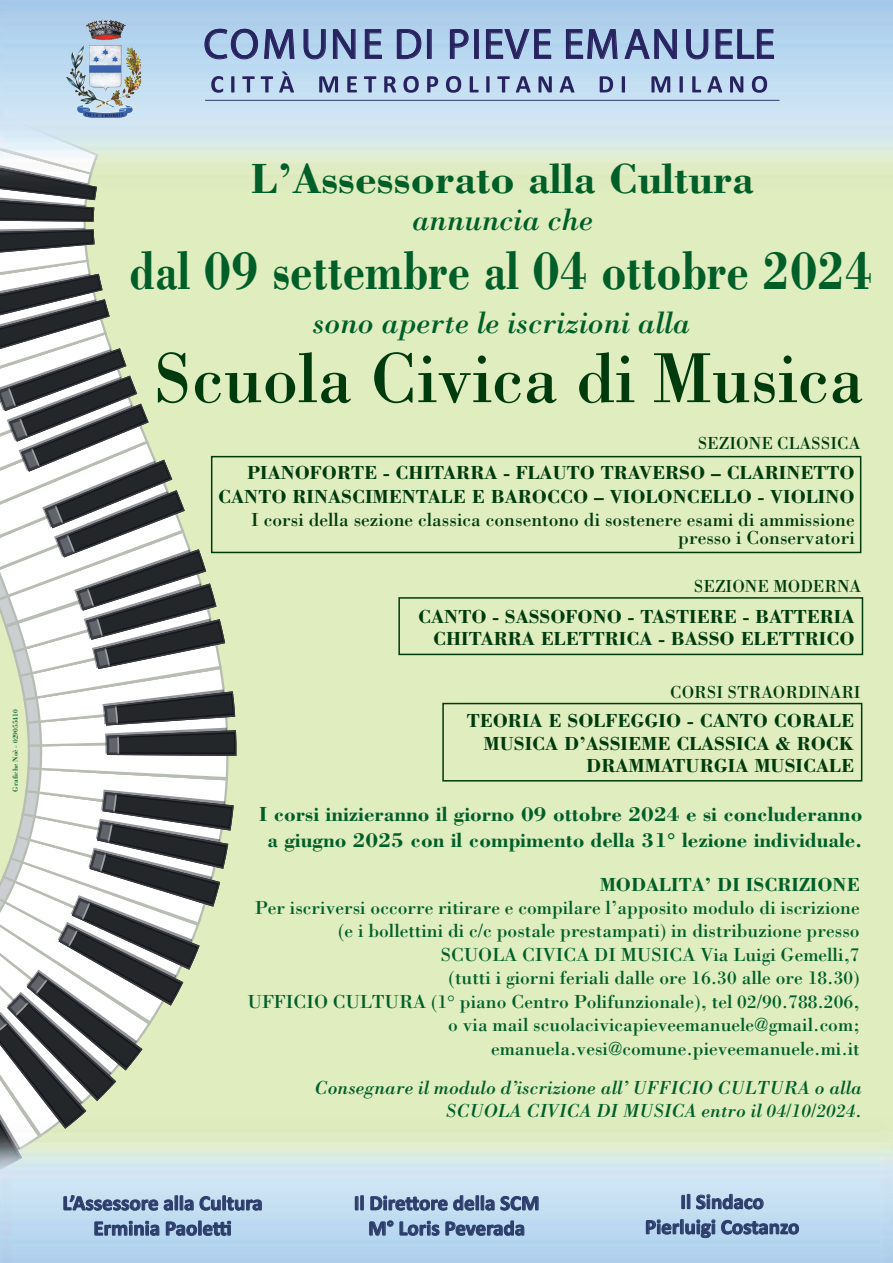
<style>
.page{position:relative;width:893px;height:1263px;background:#fff}
.page>*{position:absolute;margin:0;border:0;box-sizing:border-box;transform-origin:0 0}
.t1{font:73.05px "Bodoni";color:#003b0d;scale:.96 1}
.t2{font:700 55.8px "Bodoni";color:#005f29;scale:.81 1}
.t3{font:700 43.5px "Bodoni";color:#005f29}
.t4{font:italic 31.5px "Bodoni";color:#005f29}
.t5{font:700 21px/25.2px "Bodoni";color:#005f29;text-align:center}
.t6{font:700 21px/25.2px "Calibri";color:#2c3d6b;text-align:center}
.t7{font:19.5px/23.4px "Bodoni";color:#005f29;text-align:right}
.t8{font:700 19.5px/22.5px "Bodoni";color:#003b0d;text-align:right}
.t9{font:italic 19.5px/23.4px "Bodoni";color:#005f29;text-align:right}
.t10{font:19.5px/17.7px "Bodoni";color:#003b0d;text-align:right}
.t11{font:700 19.5px "Bodoni";color:#005f29}
.t12{font:18px "Bodoni";color:#003b0d;scale:.96 1}
.t13{font:7.5px "Bodoni";color:#005f29}
</style>
<div class="page">
<div style="left:0;top:124px;width:893px;height:1050px;background:#dfedbf"></div>
<img style="left:0;top:1143px;width:893px;height:120px">
<svg style="left:355px;top:1195px;width:9px;height:15px"></svg>
<svg style="left:371px;top:1195px;width:123px;height:15px;background:#94aac6"></svg>
<svg style="left:501px;top:1196px;width:37px;height:14px"></svg>
<svg style="left:369px;top:1221px;width:24px;height:14px"></svg>
<svg style="left:400px;top:1221px;width:39px;height:14px"></svg>
<svg style="left:446px;top:1220px;width:78px;height:15px"></svg>
<img style="left:0;top:0;width:893px;height:163px">
<div style="left:427px;top:29px;width:5px;height:30px;border:1px solid #272360"></div>
<div style="left:474px;top:29px;width:5px;height:30px;border:1px solid #272360"></div>
<svg style="left:0;top:76px;width:255px;height:1099px"></svg>
<svg style="left:261px;top:76px;width:12px;height:17px"></svg>
<svg style="left:279px;top:71px;width:488px;height:22px;background:#9fb4d1"></svg>
<hr style="left:205px;top:100px;width:574px;height:1px;background:#2c3d6b">
<svg style="left:64px;top:1195px;width:94px;height:15px"></svg>
<svg style="left:164px;top:1195px;width:29px;height:15px"></svg>
<svg style="left:200px;top:1195px;width:62px;height:15px"></svg>
<svg style="left:95px;top:1221px;width:64px;height:14px"></svg>
<svg style="left:166px;top:1221px;width:65px;height:14px"></svg>
<svg style="left:682px;top:1194px;width:8px;height:15px"></svg>
<svg style="left:696px;top:1194px;width:67px;height:15px"></svg>
<svg style="left:646px;top:1219px;width:69px;height:19px"></svg>
<svg style="left:721px;top:1220px;width:78px;height:14px"></svg>
<img style="left:85px;top:20px;width:26px;height:17px">
<div style="left:211px;top:456px;width:650px;height:97px;border:2px solid #003b0d"></div>
<div style="left:398px;top:597px;width:465px;height:58px;border:2px solid #003b0d"></div>
<div style="left:442px;top:703px;width:420px;height:78px;border:2px solid #003b0d"></div>
<svg style="left:204px;top:28px;width:91px;height:32px;background:#9bb5d4"></svg>
<svg style="left:303px;top:29px;width:23px;height:31px"></svg>
<svg style="left:332px;top:28px;width:24px;height:32px"></svg>
<svg style="left:364px;top:29px;width:18px;height:30px"></svg>
<svg style="left:396px;top:28px;width:35px;height:32px"></svg>
<svg style="left:449px;top:28px;width:20px;height:31px"></svg>
<svg style="left:475px;top:30px;width:3px;height:28px"></svg>
<svg style="left:485px;top:28px;width:67px;height:32px;background:#99b2d2"></svg>
<svg style="left:565px;top:29px;width:53px;height:31px;background:#93abcd"></svg>
<svg style="left:624px;top:28px;width:53px;height:32px;background:#98b2d2"></svg>
<svg style="left:686px;top:29px;width:23px;height:31px"></svg>
<svg style="left:715px;top:29px;width:59px;height:30px;background:#95aecf"></svg>
<p class="t13" style="left:11px;top:792px;width:84px;rotate:-90deg">Grafiche Noè - 029055410</p>
<h3 class="t3" style="left:251px;top:151px;width:504px">L’Assessorato alla Cultura</h3>
<h3 class="t4" style="left:412px;top:201px;width:183px">annuncia che</h3>
<h2 class="t2" style="left:130px;top:236px;width:918px">dal 09 settembre al 04 ottobre 2024</h2>
<h3 class="t4" style="left:312px;top:303px;width:380px">sono aperte le iscrizioni alla</h3>
<h1 class="t1" style="left:153px;top:333px;width:742px">Scuola Civica di Musica</h1>
<p class="t12" style="left:698px;top:432px;width:171px">SEZIONE CLASSICA</p>
<p class="t8" style="left:218px;top:461px;width:638px;line-height:23.4px">PIANOFORTE - CHITARRA - FLAUTO TRAVERSO – CLARINETTO<br>CANTO RINASCIMENTALE E BAROCCO – VIOLONCELLO - VIOLINO</p>
<p class="t10" style="left:251px;top:511px;width:605px">I corsi della sezione classica consentono di sostenere esami di ammissione presso i Conservatori</p>
<p class="t12" style="left:694px;top:575px;width:176px">SEZIONE MODERNA</p>
<p class="t8" style="left:418px;top:604px;width:438px">CANTO - SASSOFONO - TASTIERE - BATTERIA<br>CHITARRA ELETTRICA - BASSO ELETTRICO</p>
<p class="t12" style="left:670px;top:681px;width:200px">CORSI STRAORDINARI</p>
<p class="t8" style="left:467px;top:709px;width:389px">TEORIA E SOLFEGGIO - CANTO CORALE<br>MUSICA D’ASSIEME CLASSICA &amp; ROCK<br>DRAMMATURGIA MUSICALE</p>
<p class="t5" style="left:259px;top:801px;width:605px">I corsi inizieranno il giorno 09 ottobre 2024 e si concluderanno a giugno 2025 con il compimento della 31° lezione individuale.</p>
<p class="t11" style="left:600px;top:872px;width:262px">MODALITA’ DI ISCRIZIONE</p>
<p class="t7" style="left:248px;top:896px;width:613px">Per iscriversi occorre ritirare e compilare l’apposito modulo di iscrizione (e i bollettini di c/c postale prestampati) in distribuzione presso<br>SCUOLA CIVICA DI MUSICA Via Luigi Gemelli,7<br>(tutti i giorni feriali dalle ore 16.30 alle ore 18.30)<br>UFFICIO CULTURA (1° piano Centro Polifunzionale), tel 02/90.788.206, o via mail scuolacivicapieveemanuele@gmail.com; emanuela.vesi@comune.pieveemanuele.mi.it</p>
<p class="t9" style="left:315px;top:1075px;width:549px">Consegnare il modulo d’iscrizione all’ UFFICIO CULTURA o alla<br>SCUOLA CIVICA DI MUSICA entro il 04/10/2024.</p>
<p class="t6" style="left:62px;top:1190px;width:202px">L’Assessore alla Cultura<br>Erminia Paoletti</p>
<p class="t6" style="left:645px;top:1189px;width:156px">Il Sindaco<br>Pierluigi Costanzo</p>
<p class="t6" style="left:354px;top:1190px;width:187px">Il Direttore della SCM<br>M° Loris Peverada</p>
</div>
